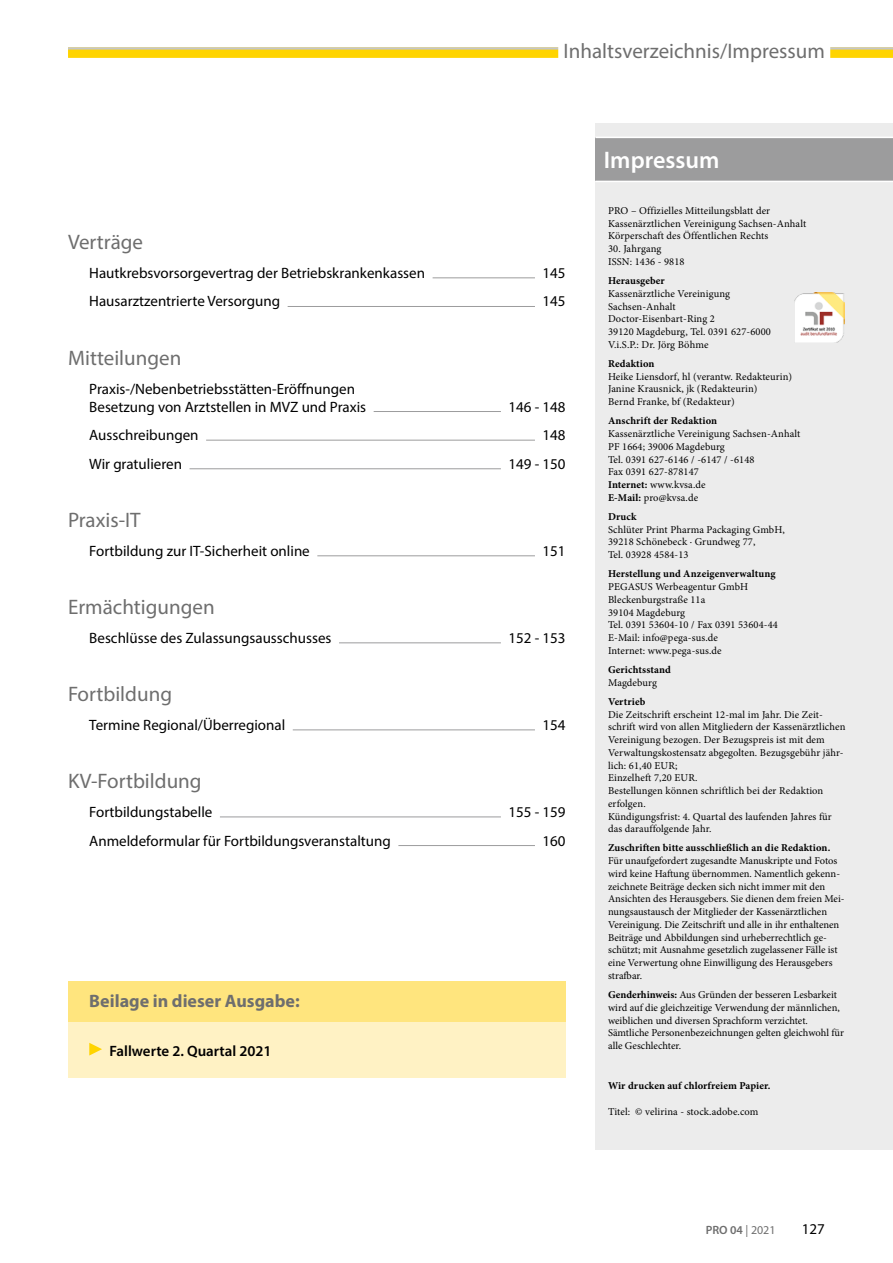
<style>
.page{position:relative;width:893px;height:1263px;background:#fff}
.page>*{position:absolute;margin:0;border:0;box-sizing:border-box;transform-origin:0 0}
.t1{font:600 24px "Myriad Pro";color:#fff}
.t2{font:21px "Myriad Pro";color:#6e6e6e}
.t3{font:700 18px "Myriad Pro";color:#6e6e6e}
.t4{font:15px/18px "Myriad Pro";color:#000}
.t5{font:600 15px "Myriad Pro";color:#000}
.t6{font:600 12px "Myriad Pro";color:#6e6e6e}
.t7{font:10.5px/12.8px "Minion Pro";letter-spacing:.005em;color:#000}
.t8{font:700 10.5px "Minion Pro";letter-spacing:.01em;color:#000}
.s1{font-weight:700}
.s2{font-weight:400}
</style>
<div class="page">
<div style="left:68px;top:47px;width:825px;height:11px;background:#ffd400"></div>
<hr style="left:68px;top:47px;width:825px;height:3px;background:#c5c6c6">
<div style="left:595px;top:123px;width:298px;height:1027px;background:#ececec"></div>
<div style="left:558px;top:36px;width:272px;height:30px;background:#fff"></div>
<div style="left:595px;top:137px;width:298px;height:44px;background:#9c9c9d"></div>
<hr style="left:595px;top:137px;width:298px;height:1px;background:#fff">
<hr style="left:595px;top:181px;width:298px;height:1px;background:#fff">
<img style="left:795px;top:293px;width:49px;height:49px">
<div style="left:68px;top:981px;width:498px;height:41px;background:#ffe57e"></div>
<div style="left:68px;top:1022px;width:498px;height:56px;background:#fff2c4"></div>
<svg style="left:89px;top:1043px;width:13px;height:12px"></svg>
<hr style="left:433px;top:278px;width:102px;height:1px;background:#9c9c9d">
<hr style="left:288px;top:306px;width:247px;height:1px;background:#9c9c9d">
<hr style="left:374px;top:411px;width:127px;height:1px;background:#9c9c9d">
<hr style="left:206px;top:440px;width:329px;height:1px;background:#9c9c9d">
<hr style="left:190px;top:468px;width:311px;height:1px;background:#9c9c9d">
<hr style="left:317px;top:555px;width:218px;height:1px;background:#9c9c9d">
<hr style="left:339px;top:643px;width:162px;height:1px;background:#9c9c9d">
<hr style="left:293px;top:730px;width:242px;height:1px;background:#9c9c9d">
<hr style="left:220px;top:817px;width:281px;height:1px;background:#9c9c9d">
<hr style="left:398px;top:845px;width:137px;height:1px;background:#9c9c9d">
<h2 class="t2" style="left:564px;top:38px;width:263px">Inhaltsverzeichnis/Impressum</h2>
<h2 class="t2" style="left:68px;top:229px;width:77px">Verträge</h2>
<h3 class="t4" style="left:89px;top:264px;width:337px">Hautkrebsvorsorgevertrag der Betriebskrankenkassen</h3>
<h3 class="t4" style="left:542px;top:264px;width:25px">145</h3>
<h3 class="t4" style="left:89px;top:292px;width:192px">Hausarztzentrierte Versorgung</h3>
<h3 class="t4" style="left:542px;top:292px;width:25px">145</h3>
<h2 class="t2" style="left:68px;top:345px;width:115px">Mitteilungen</h2>
<h3 class="t4" style="left:89px;top:379px;width:278px">Praxis-/Nebenbetriebsstätten-Eröffnungen<br>Besetzung von Arztstellen in MVZ und Praxis</h3>
<h3 class="t4" style="left:508px;top:397px;width:59px">146 - 148</h3>
<h3 class="t4" style="left:89px;top:426px;width:111px">Ausschreibungen</h3>
<h3 class="t4" style="left:542px;top:426px;width:25px">148</h3>
<h3 class="t4" style="left:89px;top:454px;width:94px">Wir gratulieren</h3>
<h3 class="t4" style="left:508px;top:454px;width:59px">149 - 150</h3>
<h2 class="t2" style="left:68px;top:507px;width:74px">Praxis-IT</h2>
<h3 class="t4" style="left:89px;top:541px;width:222px">Fortbildung zur IT-Sicherheit online</h3>
<h3 class="t4" style="left:542px;top:541px;width:25px">151</h3>
<h2 class="t2" style="left:68px;top:594px;width:148px">Ermächtigungen</h2>
<h3 class="t4" style="left:89px;top:629px;width:244px">Beschlüsse des Zulassungsausschusses</h3>
<h3 class="t4" style="left:508px;top:629px;width:59px">152 - 153</h3>
<h2 class="t2" style="left:68px;top:681px;width:106px">Fortbildung</h2>
<h3 class="t4" style="left:89px;top:716px;width:197px">Termine Regional/Überregional</h3>
<h3 class="t4" style="left:542px;top:716px;width:25px">154</h3>
<h2 class="t2" style="left:68px;top:768px;width:135px">KV-Fortbildung</h2>
<h3 class="t4" style="left:89px;top:803px;width:125px">Fortbildungstabelle</h3>
<h3 class="t4" style="left:508px;top:803px;width:59px">155 - 159</h3>
<h3 class="t4" style="left:89px;top:831px;width:303px">Anmeldeformular für Fortbildungsveranstaltung</h3>
<h3 class="t4" style="left:542px;top:831px;width:25px">160</h3>
<h3 class="t3" style="left:89px;top:989px;width:212px">Beilage in dieser Ausgabe:</h3>
<h3 class="t5" style="left:110px;top:1041px;width:163px">Fallwerte 2. Quartal 2021</h3>
<h1 class="t1" style="left:604px;top:145px;width:117px">Impressum</h1>
<p class="t7" style="left:608px;top:204px;width:200px">PRO – Offizielles Mitteilungsblatt der<br>Kassenärztlichen Vereinigung Sachsen-Anhalt<br>Körperschaft des Öffentlichen Rechts</p>
<p class="t7" style="left:608px;top:242px;width:78px">30. Jahrgang<br>ISSN: 1436 - 9818</p>
<p class="t8" style="left:608px;top:273px;width:58px">Herausgeber</p>
<p class="t7" style="left:608px;top:287px;width:164px">Kassenärztliche Vereinigung<br>Sachsen-Anhalt<br>Doctor-Eisenbart-Ring 2<br>39120 Magdeburg, Tel. 0391 627-6000<br>V.i.S.P.: Dr. Jörg Böhme</p>
<p class="t8" style="left:608px;top:356px;width:48px">Redaktion</p>
<p class="t7" style="left:608px;top:370px;width:186px">Heike Liensdorf, hl (verantw. Redakteurin)<br>Janine Krausnick, jk (Redakteurin)<br>Bernd Franke, bf (Redakteur)</p>
<p class="t8" style="left:608px;top:413px;width:111px">Anschrift der Redaktion</p>
<p class="t7" style="left:608px;top:427px;width:194px">Kassenärztliche Vereinigung Sachsen-Anhalt<br>PF 1664; 39006 Magdeburg<br>Tel. 0391 627-6146 / -6147 / -6148<br>Fax 0391 627-878147<br><span class="s1">Internet:</span> www.kvsa.de<br><span class="s1">E-Mail:</span> pro@kvsa.de</p>
<p class="t8" style="left:608px;top:509px;width:30px">Druck</p>
<p class="t7" style="left:608px;top:523px;width:178px">Schlüter Print Pharma Packaging GmbH,<br>39218 Schönebeck · Grundweg 77,<br>Tel. 03928 4584-13</p>
<p class="t8" style="left:608px;top:566px;width:169px">Herstellung und Anzeigenverwaltung</p>
<p class="t7" style="left:608px;top:580px;width:171px">PEGASUS Werbeagentur GmbH<br>Bleckenburgstraße 11a<br>39104 Magdeburg<br>Tel. 0391 53604-10 / Fax 0391 53604-44<br>E-Mail: info@pega-sus.de<br>Internet: www.pega-sus.de</p>
<p class="t8" style="left:608px;top:662px;width:64px">Gerichtsstand</p>
<p class="t7" style="left:608px;top:676px;width:50px">Magdeburg</p>
<p class="t8" style="left:608px;top:694px;width:39px">Vertrieb</p>
<p class="t7" style="left:608px;top:708px;width:239px">Die Zeitschrift erscheint 12-mal im Jahr. Die Zeit&shy;schrift wird von allen Mitgliedern der Kassenärztlichen Vereinigung bezogen. Der Bezugspreis ist mit dem Verwaltungskostensatz abgegolten. Bezugsgebühr jähr&shy;lich: 61,40 EUR;<br>Einzelheft 7,20 EUR.<br>Bestellungen können schriftlich bei der Redaktion erfolgen.<br>Kündigungsfrist: 4. Quartal des laufenden Jahres für das darauffolgende Jahr.</p>
<p class="t8" style="left:608px;top:841px;width:224px">Zuschriften bitte ausschließlich an die Redaktion.</p>
<p class="t7" style="left:608px;top:854px;width:238px">Für unaufgefordert zugesandte Manuskripte und Fotos wird keine Haftung übernommen. Namentlich gekenn&shy;zeichnete Beiträge decken sich nicht immer mit den Ansichten des Herausgebers. Sie dienen dem freien Mei&shy;nungsaustausch der Mitglieder der Kassenärztlichen Vereinigung. Die Zeitschrift und alle in ihr enthaltenen Beiträge und Abbildungen sind urheberrechtlich ge&shy;schützt; mit Ausnahme gesetzlich zugelassener Fälle ist eine Verwertung ohne Einwilligung des Herausgebers strafbar.</p>
<p class="t7" style="left:608px;top:988px;width:237px"><span class="s1">Genderhinweis:</span> Aus Gründen der besseren Lesbarkeit wird auf die gleichzeitige Verwendung der männlichen, weiblichen und diversen Sprachform verzichtet.<br>Sämtliche Personenbezeichnungen gelten gleichwohl für alle Geschlechter.</p>
<p class="t8" style="left:608px;top:1078px;width:164px">Wir drucken auf chlorfreiem Papier.</p>
<p class="t7" style="left:608px;top:1105px;width:152px">Titel: © velirina - stock.adobe.com</p>
<p class="t6" style="left:706px;top:1222px;width:71px">PRO 04 <span class="s2">| 2021</span></p>
<h3 class="t4" style="left:802px;top:1220px;width:25px">127</h3>
</div>
